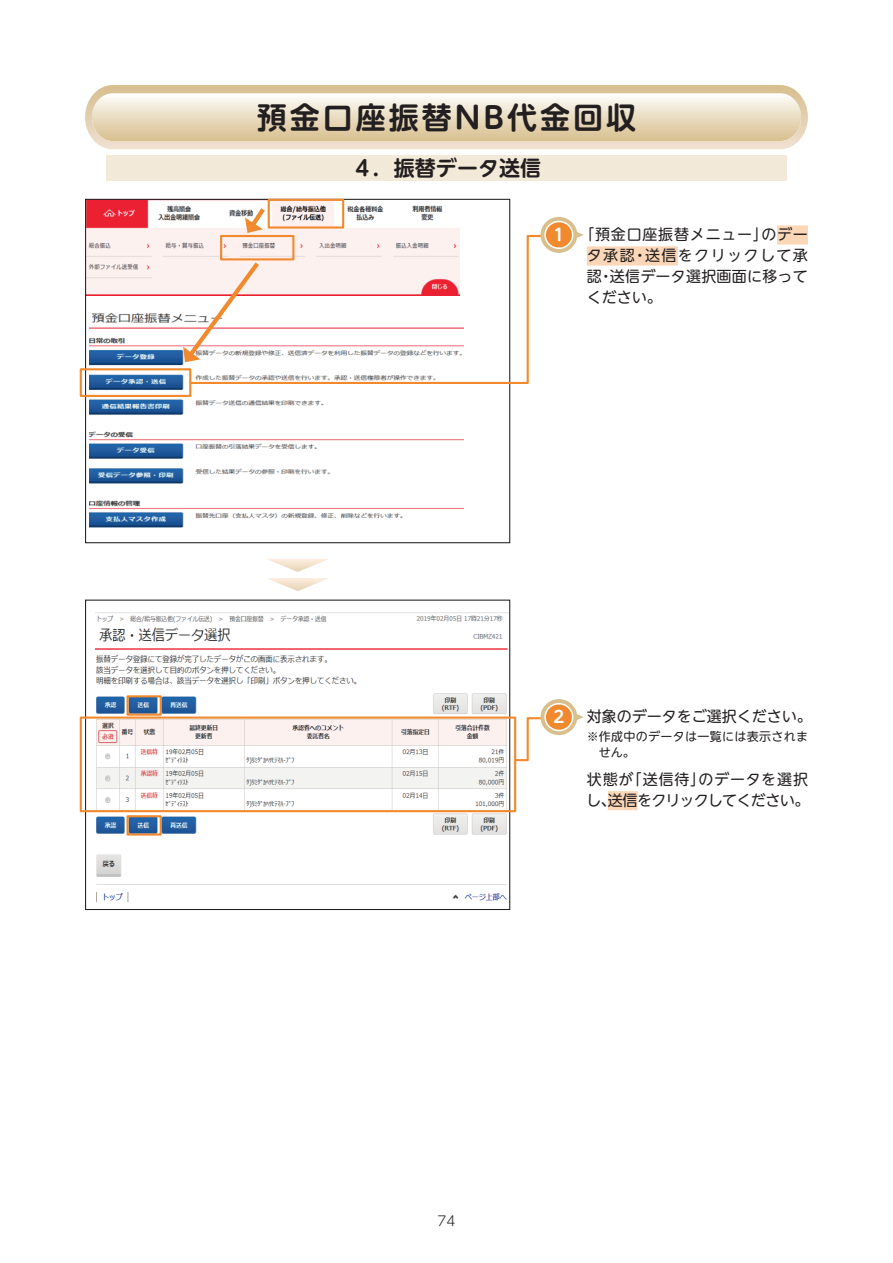
<style>
.page{position:relative;width:893px;height:1263px;background:#fff}
.page>*{position:absolute;margin:0;border:0;box-sizing:border-box;transform-origin:0 0}
.t1{font:700 30px "UD Shin M Go Pr 6 N De";letter-spacing:.1em;color:#231f20}
.t2{font:700 21px "UD Shin M Go Pr 6 N De";color:#231f20}
.t3{font:700 16.5px "UD Shin M Go Pr 6 N De";color:#fff}
.t4{font:15px/21px "UD Shin M Go Pr 6 N";letter-spacing:.015em;color:#231f20;text-align:justify}
.t5{font:300 13.5px "UD Shin M Go Pr 6 N";color:#231f20}
.t6{font:12px/16.5px "UD Shin M Go Pr 6 N";letter-spacing:.025em;color:#231f20}
.s1{font-family:"UD Shin Go Pr 6 N"}
</style>
<div class="page">
<img style="left:90px;top:313px;width:373px;height:215px">
<img style="left:87px;top:201px;width:372px;height:94px">
<img style="left:96px;top:612px;width:412px;height:291px">
<div style="left:85px;top:600px;width:425px;height:310px;border:1px solid #231f20"></div>
<svg style="left:85px;top:85px;width:723px;height:64px;background:#e8dabf"></svg>
<div style="left:106px;top:155px;width:681px;height:26px;background:#f2e9d8"></div>
<div style="left:777px;top:225px;width:31px;height:20px;background:#fbd7b7"></div>
<div style="left:587px;top:246px;width:91px;height:20px;background:#fbd7b7"></div>
<div style="left:268px;top:199px;width:76px;height:30px;border:2px solid #f18a2f"></div>
<svg style="left:189px;top:234px;width:351px;height:151px"></svg>
<div style="left:80px;top:368px;width:111px;height:29px;border:2px solid #f18a2f"></div>
<svg style="left:576px;top:229px;width:8px;height:11px"></svg>
<svg style="left:540px;top:217px;width:37px;height:36px"></svg>
<div style="left:545px;top:221px;width:28px;height:27px;background:#f18a2f;border-radius:14px"></div>
<div style="left:544px;top:221px;width:29px;height:28px;border:2px solid #fff;border-radius:14px"></div>
<svg style="left:267px;top:559px;width:61px;height:13px"></svg>
<svg style="left:267px;top:578px;width:62px;height:13px"></svg>
<div style="left:608px;top:791px;width:29px;height:19px;background:#fbd7b7"></div>
<svg style="left:516px;top:717px;width:35px;height:45px"></svg>
<div style="left:80px;top:716px;width:436px;height:96px;border:2px solid #f18a2f"></div>
<svg style="left:576px;top:712px;width:8px;height:10px"></svg>
<svg style="left:540px;top:699px;width:37px;height:36px"></svg>
<div style="left:545px;top:704px;width:28px;height:26px;background:#f18a2f;border-radius:14px"></div>
<div style="left:544px;top:703px;width:29px;height:28px;border:2px solid #fff;border-radius:14px"></div>
<div style="left:126px;top:695px;width:36px;height:21px;border:2px solid #f18a2f"></div>
<div style="left:126px;top:815px;width:36px;height:21px;border:2px solid #f18a2f"></div>
<svg style="left:183px;top:258px;width:80px;height:104px"></svg>
<svg style="left:245px;top:203px;width:24px;height:30px"></svg>
<h1 class="t1" style="left:257px;top:92px;width:381px">預金口座振替NB代金回収</h1>
<h2 class="t2" style="left:352px;top:150px;width:191px">４．振替データ送信</h2>
<p class="t3" style="left:553px;top:221px;width:12px">1</p>
<p class="t4" style="left:587px;top:223px;width:223px;text-indent:-8px">「預金口座振替メニュー」の<span class="s1">データ承認・送信</span>をクリックして承認・送信データ選択画面に移ってください。</p>
<p class="t3" style="left:553px;top:703px;width:12px">2</p>
<p class="t4" style="left:587px;top:705px;width:226px">対象のデータをご選択ください。</p>
<p class="t6" style="left:599px;top:727px;width:211px;text-indent:-12px">※作成中のデータは一覧には表示されません。</p>
<p class="t4" style="left:586px;top:768px;width:225px">状態が「送信待」のデータを選択し、<span class="s1">送信</span>をクリックしてください。</p>
<p class="t5" style="left:438px;top:1209px;width:19px">74</p>
</div>
